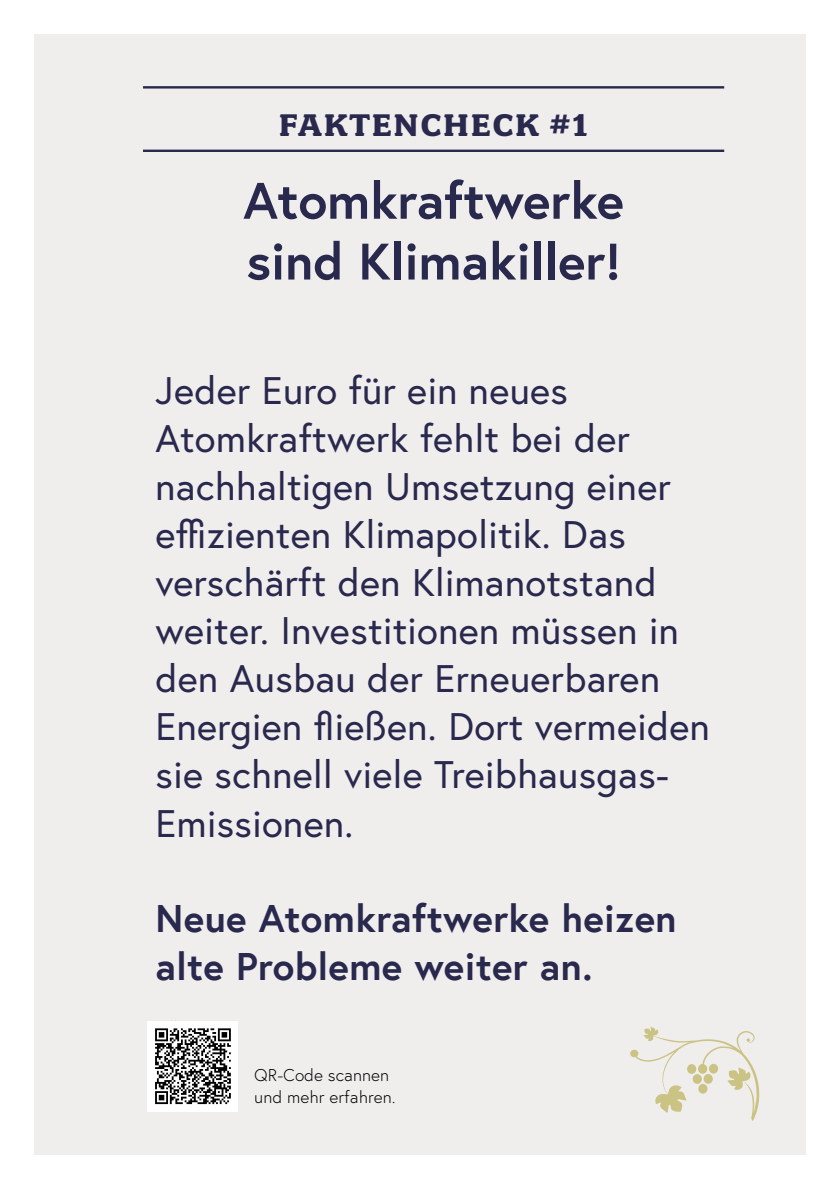
<style>
.page{position:relative;width:840px;height:1191px;background:#fff}
.page>*{position:absolute;margin:0;border:0;box-sizing:border-box;transform-origin:0 0}
.t1{font:700 51.2px/60.8px "Europa Austria";color:#29284d}
.Paragraph{font:38.4px/48px "Europa Austria";letter-spacing:.01em;color:#29284d}
.P_Fett{font:700 38.4px/48px "Europa Austria";letter-spacing:.01em;color:#29284d}
.t2{font:700 35.2px "Fairplex Wide OT";letter-spacing:.05em;color:#29284d}
.t3{font:300 17px/22px "Europa Austria";color:#000}
</style>
<div class="page">
<div style="left:34px;top:34px;width:771px;height:1120px;background:#f0eeed"></div>
<svg style="left:630px;top:1027px;width:129px;height:94px"></svg>
<svg style="left:708px;top:1063px;width:9px;height:10px"></svg>
<div style="left:703px;top:1074px;width:9px;height:9px;background:#cac384;border-radius:50%"></div>
<div style="left:692px;top:1074px;width:9px;height:10px;background:#cac384;border-radius:50%"></div>
<svg style="left:697px;top:1083px;width:10px;height:10px"></svg>
<svg style="left:686px;top:1064px;width:10px;height:10px"></svg>
<hr style="left:143px;top:86px;width:580px;height:3px;background:#29284d">
<hr style="left:143px;top:150px;width:580px;height:2px;background:#29284d">
<div style="left:147px;top:1020px;width:91px;height:91px;background:#fff"></div>
<svg style="left:155px;top:1104px;width:72px;height:1px"></svg>
<svg style="left:155px;top:1028px;width:76px;height:76px"></svg>
<h2 class="t2" style="left:278px;top:105px;width:311px">FAKTENCHECK #1</h2>
<h2 class="t1" style="left:243px;top:169px;width:382px">Atomkraftwerke sind Klimakiller!</h2>
<p class="Paragraph" style="left:155px;top:366px;width:555px">Jeder Euro für ein neues<br>Atomkraftwerk fehlt bei der nachhaltigen Umsetzung einer effizienten Klimapolitik. Das verschärft den Klimanotstand weiter. Investitionen müssen in den Ausbau der Erneuerbaren<br>Energien fließen. Dort vermeiden sie schnell viele Treibhausgas-<br>Emissionen.</p>
<p class="P_Fett" style="left:155px;top:893px;width:522px">Neue Atomkraftwerke heizen alte Probleme weiter an.</p>
<p class="t3" style="left:254px;top:1064px;width:143px">QR-Code scannen und mehr erfahren.</p>
</div>
